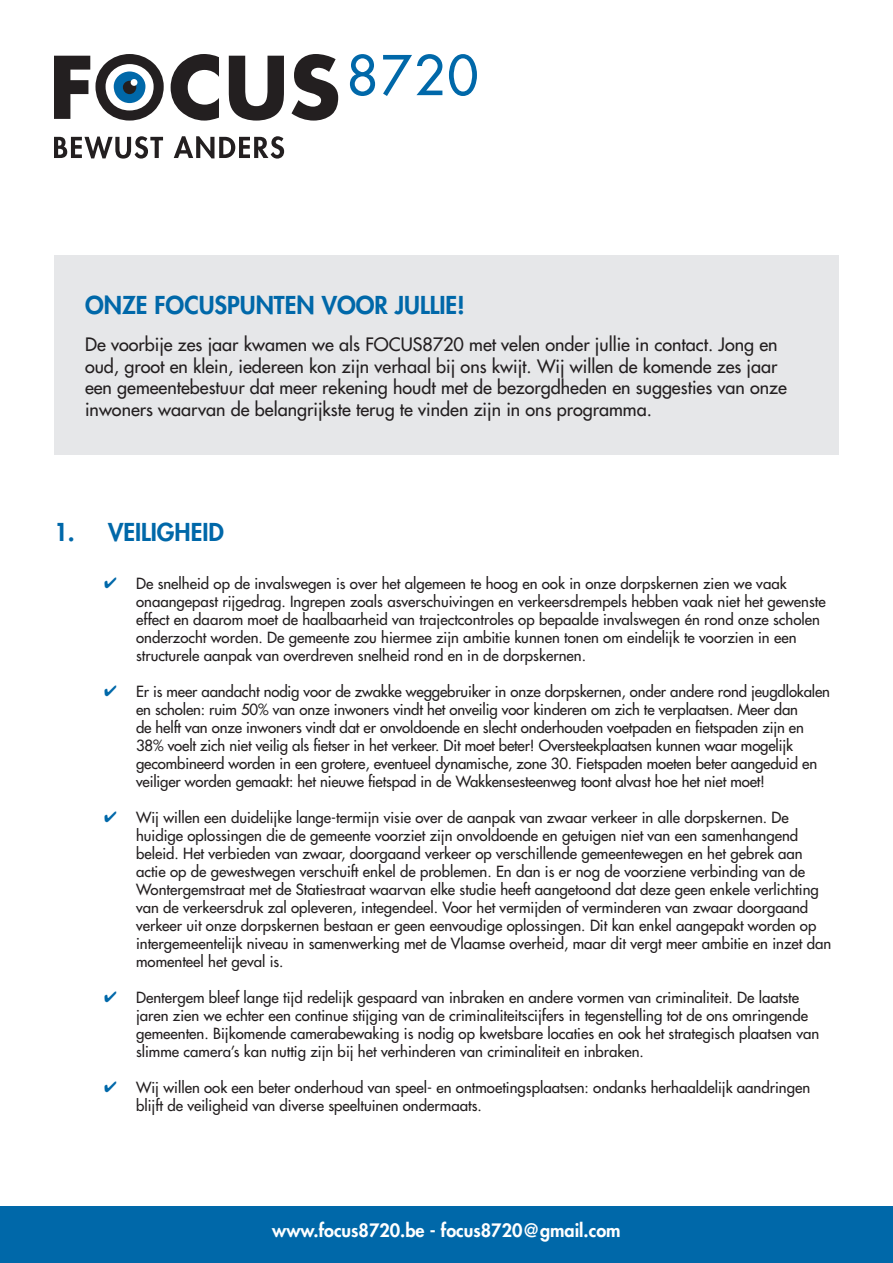
<style>
.page{position:relative;width:893px;height:1263px;background:#fff}
.page>*{position:absolute;margin:0;border:0;box-sizing:border-box;transform-origin:0 0}
.t1{font:800 24px "Futura Std";color:#0068a9}
.t2{font:500 18px/21.6px "Futura Std";color:#231f20}
.t3{font:800 18px "Futura Std";color:#fff}
.t4{font:500 15px/18px "Futura Std";color:#231f20}
</style>
<div class="page">
<svg style="left:54px;top:136px;width:109px;height:23px"></svg>
<svg style="left:174px;top:136px;width:110px;height:23px"></svg>
<svg style="left:171px;top:54px;width:48px;height:67px"></svg>
<svg style="left:229px;top:56px;width:55px;height:65px"></svg>
<svg style="left:291px;top:54px;width:47px;height:67px"></svg>
<svg style="left:54px;top:54px;width:110px;height:67px"></svg>
<div style="left:131px;top:79px;width:6px;height:7px;background:#fff;border-radius:50%"></div>
<svg style="left:350px;top:54px;width:25px;height:42px"></svg>
<svg style="left:383px;top:54px;width:59px;height:42px"></svg>
<svg style="left:449px;top:54px;width:28px;height:42px"></svg>
<div style="left:0;top:1206px;width:893px;height:57px;background:#0068a9"></div>
<div style="left:54px;top:255px;width:785px;height:200px;background:#e6e7e9"></div>
<p class="t1" style="left:85px;top:290px;width:381px">ONZE FOCUSPUNTEN VOOR JULLIE!</p>
<p class="t2" style="left:85px;top:334px;width:703px">De voorbije zes jaar kwamen we als FOCUS8720 met velen onder jullie in contact. Jong en oud, groot en klein, iedereen kon zijn verhaal bij ons kwijt. Wij willen de komende zes jaar een gemeentebestuur dat meer rekening houdt met de bezorgdheden en suggesties van onze inwoners waarvan de belangrijkste terug te vinden zijn in ons programma.</p>
<p class="t1" style="left:54px;top:517px;width:172px">1. VEILIGHEID</p>
<p class="t4" style="left:136px;top:574px;width:691px">De snelheid op de invalswegen is over het algemeen te hoog en ook in onze dorpskernen zien we vaak onaangepast rijgedrag. Ingrepen zoals asverschuivingen en verkeersdrempels hebben vaak niet het gewenste effect en daarom moet de haalbaarheid van trajectcontroles op bepaalde invalswegen én rond onze scholen onderzocht worden. De gemeente zou hiermee zijn ambitie kunnen tonen om eindelijk te voorzien in een structurele aanpak van overdreven snelheid rond en in de dorpskernen.</p>
<p class="t4" style="left:136px;top:682px;width:696px">Er is meer aandacht nodig voor de zwakke weggebruiker in onze dorpskernen, onder andere rond jeugdlokalen en scholen: ruim 50% van onze inwoners vindt het onveilig voor kinderen om zich te verplaatsen. Meer dan<br>de helft van onze inwoners vindt dat er onvoldoende en slecht onderhouden voetpaden en fietspaden zijn en 38% voelt zich niet veilig als fietser in het verkeer. Dit moet beter! Oversteekplaatsen kunnen waar mogelijk gecombineerd worden in een grotere, eventueel dynamische, zone 30. Fietspaden moeten beter aangeduid en veiliger worden gemaakt: het nieuwe fietspad in de Wakkensesteenweg toont alvast hoe het niet moet!</p>
<p class="t4" style="left:136px;top:808px;width:697px">Wij willen een duidelijke lange-termijn visie over de aanpak van zwaar verkeer in alle dorpskernen. De huidige oplossingen die de gemeente voorziet zijn onvoldoende en getuigen niet van een samenhangend beleid. Het verbieden van zwaar, doorgaand verkeer op verschillende gemeentewegen en het gebrek aan actie op de gewestwegen verschuift enkel de problemen. En dan is er nog de voorziene verbinding van de Wontergemstraat met de Statiestraat waarvan elke studie heeft aangetoond dat deze geen enkele verlichting van de verkeersdruk zal opleveren, integendeel. Voor het vermijden of verminderen van zwaar doorgaand verkeer uit onze dorpskernen bestaan er geen eenvoudige oplossingen. Dit kan enkel aangepakt worden op intergemeentelijk niveau in samenwerking met de Vlaamse overheid, maar dit vergt meer ambitie en inzet dan momenteel het geval is.</p>
<p class="t4" style="left:136px;top:988px;width:685px">Dentergem bleef lange tijd redelijk gespaard van inbraken en andere vormen van criminaliteit. De laatste jaren zien we echter een continue stijging van de criminaliteitscijfers in tegenstelling tot de ons omringende gemeenten. Bijkomende camerabewaking is nodig op kwetsbare locaties en ook het strategisch plaatsen van slimme camera’s kan nuttig zijn bij het verhinderen van criminaliteit en inbraken.</p>
<p class="t4" style="left:136px;top:1078px;width:676px">Wij willen ook een beter onderhoud van speel- en ontmoetingsplaatsen: ondanks herhaaldelijk aandringen blijft de veiligheid van diverse speeltuinen ondermaats.</p>
<p class="t3" style="left:272px;top:1219px;width:350px">www.focus8720.be - focus8720@gmail.com</p>
</div>
